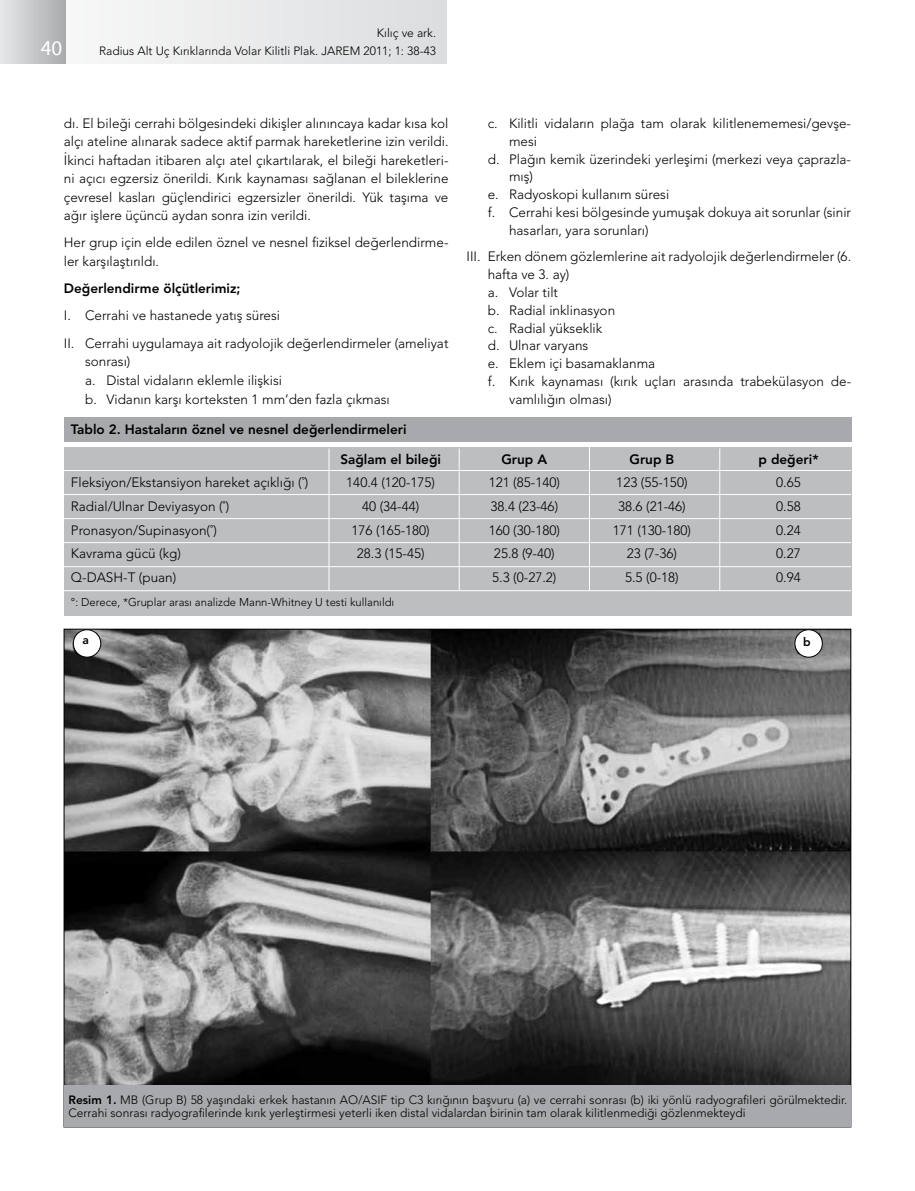
<style>
.page{position:relative;width:915px;height:1191px;background:#fff}
.page>*{position:absolute;margin:0;border:0;box-sizing:border-box;transform-origin:0 0}
.t1{font:21px "Myriad";color:#fff}
.t2{font:300 13.5px/18.5px "Avenir LT Std";color:#000}
.t3{font:800 13.5px "Avenir LT Std";color:#000}
.t4{font:300 12px/18.6px "Avenir LT Std";color:#000;text-align:right}
.t5{font:800 12px "Avenir LT Std";color:#000}
.t6{font:300 11.25px "Avenir LT Std";color:#000}
.s1{font-weight:800}
</style>
<div class="page">
<div style="left:3px;top:0;width:443px;height:64px;background:linear-gradient(to bottom,#e9eaeb,#e9eaeb)"></div>
<div style="left:0;top:0;width:65px;height:64px;background:linear-gradient(to right,#e7e8e9,#a9abae)"></div>
<div style="left:64px;top:448px;width:787px;height:168px;background:#bcbec0"></div>
<div style="left:64px;top:417px;width:787px;height:24px;background:#a7a9ac"></div>
<hr style="left:64px;top:470px;width:786px;height:1px;background:#fff">
<hr style="left:64px;top:518px;width:786px;height:1px;background:#fff">
<hr style="left:64px;top:542px;width:786px;height:1px;background:#fff">
<hr style="left:64px;top:566px;width:786px;height:1px;background:#fff">
<hr style="left:64px;top:494px;width:786px;height:1px;background:#fff">
<hr style="left:64px;top:590px;width:786px;height:1px;background:#fff">
<hr style="left:719px;top:448px;width:1px;height:143px;background:#fff">
<hr style="left:589px;top:446px;width:1px;height:145px;background:#fff">
<hr style="left:458px;top:448px;width:1px;height:143px;background:#fff">
<hr style="left:328px;top:448px;width:1px;height:143px;background:#fff">
<img style="left:66px;top:631px;width:782px;height:454px">
<div style="left:64px;top:1085px;width:786px;height:41px;background:#a7a9ac"></div>
<div style="left:73px;top:630px;width:28px;height:27px;background:#fff;border-radius:50%"></div>
<div style="left:73px;top:629px;width:28px;height:28px;border:1px solid #000;border-radius:50%"></div>
<div style="left:794px;top:630px;width:28px;height:27px;background:#fff;border-radius:50%"></div>
<div style="left:794px;top:629px;width:28px;height:28px;border:1px solid #000;border-radius:50%"></div>
<h1 class="t1" style="left:41px;top:35px;width:23px">40</h1>
<p class="t4" style="left:99px;top:23px;width:338px">Kılıç ve ark.<br>Radius Alt Uç Kırıklarında Volar Kilitli Plak. JAREM 2011; 1: 38-43</p>
<p class="t2" style="left:64px;top:114px;width:386px;text-align:justify">dı. El bileği cerrahi bölgesindeki dikişler alınıncaya kadar kısa kol alçı ateline alınarak sadece aktif parmak hareketlerine izin verildi.<br>İkinci haftadan itibaren alçı atel çıkartılarak, el bileği hareketleri&shy;ni açıcı egzersiz önerildi. Kırık kaynaması sağlanan el bileklerine çevresel kasları güçlendirici egzersizler önerildi. Yük taşıma ve ağır işlere üçüncü aydan sonra izin verildi.</p>
<p class="t2" style="left:64px;top:233px;width:386px">Her grup için elde edilen öznel ve nesnel fiziksel değerlendirme&shy;ler karşılaştırıldı.</p>
<p class="t3" style="left:64px;top:280px;width:178px">Değerlendirme ölçütlerimiz;</p>
<p class="t2" style="left:64px;top:302px;width:386px;line-height:27.3px">I. Cerrahi ve hastanede yatış süresi<br>II. Cerrahi uygulamaya ait radyolojik değerlendirmeler (ameliyat</p>
<p class="t2" style="left:85px;top:352px;width:306px">sonrası)<br>a. Distal vidaların eklemle ilişkisi<br>b. Vidanın karşı korteksten 1 mm’den fazla çıkması</p>
<p class="t3" style="left:71px;top:421px;width:337px">Tablo 2. Hastaların öznel ve nesnel değerlendirmeleri</p>
<p class="t2" style="left:487px;top:114px;width:365px">c. Kilitli vidaların plağa tam olarak kilitlenememesi/gevşe-</p>
<p class="t2" style="left:509px;top:132px;width:29px">mesi</p>
<p class="t2" style="left:487px;top:150px;width:365px">d. Plağın kemik üzerindeki yerleşimi (merkezi veya çaprazla-</p>
<p class="t2" style="left:509px;top:167px;width:26px">mış)</p>
<p class="t2" style="left:487px;top:185px;width:183px">e. Radyoskopi kullanım süresi</p>
<p class="t2" style="left:487px;top:203px;width:365px">f. Cerrahi kesi bölgesinde yumuşak dokuya ait sorunlar (sinir</p>
<p class="t2" style="left:509px;top:221px;width:141px">hasarları, yara sorunları)</p>
<p class="t2" style="left:466px;top:247px;width:386px">III. Erken dönem gözlemlerine ait radyolojik değerlendirmeler (6.</p>
<p class="t2" style="left:487px;top:265px;width:83px">hafta ve 3. ay)</p>
<p class="t2" style="left:487px;top:283px;width:72px">a. Volar tilt</p>
<p class="t2" style="left:487px;top:301px;width:129px">b. Radial inklinasyon</p>
<p class="t2" style="left:487px;top:319px;width:116px">c. Radial yükseklik</p>
<p class="t2" style="left:487px;top:336px;width:102px">d. Ulnar varyans</p>
<p class="t2" style="left:487px;top:354px;width:169px">e. Eklem içi basamaklanma</p>
<p class="t2" style="left:487px;top:372px;width:365px">f. Kırık kaynaması (kırık uçları arasında trabekülasyon de-</p>
<p class="t2" style="left:509px;top:390px;width:104px">vamlılığın olması)</p>
<p class="t3" style="left:340px;top:451px;width:102px">Sağlam el bileği</p>
<p class="t3" style="left:501px;top:451px;width:47px">Grup A</p>
<p class="t3" style="left:629px;top:451px;width:46px">Grup B</p>
<p class="t3" style="left:758px;top:451px;width:62px">p değeri*</p>
<p class="t2" style="left:71px;top:473px;width:239px">Fleksiyon/Ekstansiyon hareket açıklığı (˚)</p>
<p class="t2" style="left:346px;top:473px;width:90px">140.4 (120-175)</p>
<p class="t2" style="left:488px;top:473px;width:73px">121 (85-140)</p>
<p class="t2" style="left:616px;top:473px;width:73px">123 (55-150)</p>
<p class="t2" style="left:776px;top:473px;width:26px">0.65</p>
<p class="t2" style="left:71px;top:497px;width:160px">Radial/Ulnar Deviyasyon (˚)</p>
<p class="t2" style="left:362px;top:497px;width:59px">40 (34-44)</p>
<p class="t2" style="left:490px;top:497px;width:69px">38.4 (23-46)</p>
<p class="t2" style="left:618px;top:497px;width:69px">38.6 (21-46)</p>
<p class="t2" style="left:776px;top:497px;width:26px">0.58</p>
<p class="t2" style="left:71px;top:520px;width:147px">Pronasyon/Supinasyon(˚)</p>
<p class="t2" style="left:351px;top:520px;width:80px">176 (165-180)</p>
<p class="t2" style="left:488px;top:520px;width:73px">160 (30-180)</p>
<p class="t2" style="left:612px;top:520px;width:80px">171 (130-180)</p>
<p class="t2" style="left:776px;top:520px;width:26px">0.24</p>
<p class="t2" style="left:71px;top:544px;width:112px">Kavrama gücü (kg)</p>
<p class="t2" style="left:357px;top:544px;width:69px">28.3 (15-45)</p>
<p class="t2" style="left:494px;top:544px;width:62px">25.8 (9-40)</p>
<p class="t2" style="left:626px;top:544px;width:52px">23 (7-36)</p>
<p class="t2" style="left:776px;top:544px;width:26px">0.27</p>
<p class="t2" style="left:71px;top:568px;width:107px">Q-DASH-T (puan)</p>
<p class="t2" style="left:492px;top:568px;width:66px">5.3 (0-27.2)</p>
<p class="t2" style="left:625px;top:568px;width:55px">5.5 (0-18)</p>
<p class="t2" style="left:776px;top:568px;width:26px">0.94</p>
<p class="t6" style="left:71px;top:595px;width:325px">°: Derece, *Gruplar arası analizde Mann-Whitney U testi kullanıldı</p>
<p class="t5" style="left:82px;top:633px;width:8px">a</p>
<p class="t5" style="left:802px;top:634px;width:9px">b</p>
<p class="t4" style="left:68px;top:1092px;width:780px;line-height:13.5px;text-align:left"><span class="s1">Resim 1.</span> MB (Grup B) 58 yaşındaki erkek hastanın AO/ASIF tip C3 kırığının başvuru (a) ve cerrahi sonrası (b) iki yönlü radyografileri görülmektedir.<br>Cerrahi sonrası radyografilerinde kırık yerleştirmesi yeterli iken distal vidalardan birinin tam olarak kilitlenmediği gözlenmekteydi</p>
</div>
